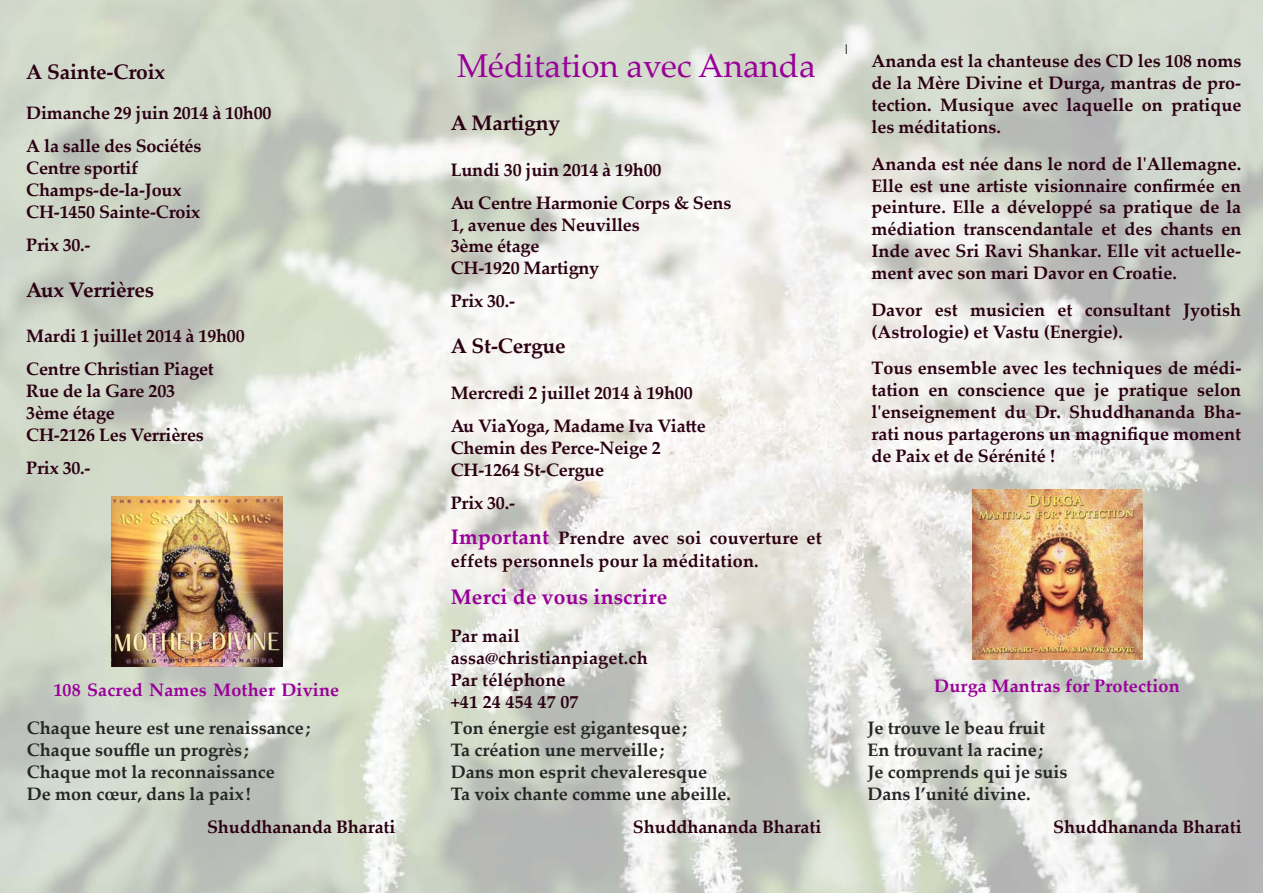
<style>
.page{position:relative;width:1263px;height:893px;background:#fff}
.page>*{position:absolute;margin:0;border:0;box-sizing:border-box;transform-origin:0 0}
.t1{font:33px "Palatino Linotype";color:#909}
.t2{font:700 21px "Palatino Linotype";letter-spacing:-.01em;color:#2b0013}
.t3{font:700 21px "Palatino Linotype";letter-spacing:.01em;color:#909}
.t4{font:700 18px/21.9px "Palatino Linotype";letter-spacing:-.005em;color:#2b0013}
.t5{font:700 18px/21.9px "Palatino Linotype";color:#272627}
.t6{font:700 18px "Palatino Linotype";letter-spacing:.01em;color:#909}
.s1{font-size:21px;color:#909}
</style>
<div class="page">
<img style="left:0;top:0;width:1263px;height:893px">
<img style="left:112px;top:496px;width:170px;height:170px">
<img style="left:973px;top:490px;width:170px;height:170px">
<h1 class="t1" style="left:457px;top:53px;width:360px">Méditation avec Ananda</h1>
<p class="t2" style="left:451px;top:115px;width:111px">A Martigny</p>
<p class="t4" style="left:451px;top:155px;width:282px;line-height:32.8px">Lundi 30 juin 2014 à 19h00<br>Au Centre Harmonie Corps &amp; Sens</p>
<p class="t4" style="left:451px;top:216px;width:190px">1, avenue des Neuvilles<br>3ème étage<br>CH-1920 Martigny</p>
<p class="t4" style="left:451px;top:292px;width:66px">Prix 30.-</p>
<p class="t2" style="left:451px;top:338px;width:116px">A St-Cergue</p>
<p class="t4" style="left:451px;top:378px;width:257px;line-height:32.8px">Mercredi 2 juillet 2014 à 19h00<br>Au ViaYoga, Madame Iva Viatte</p>
<p class="t4" style="left:451px;top:439px;width:212px">Chemin des Perce-Neige 2<br>CH-1264 St-Cergue</p>
<p class="t4" style="left:451px;top:487px;width:373px;line-height:35.1px">Prix 30.-<br><span class="s1">Important</span> Prendre avec soi couverture et</p>
<p class="t4" style="left:451px;top:552px;width:309px">effets personnels pour la méditation.</p>
<p class="t3" style="left:451px;top:589px;width:218px">Merci de vous inscrire</p>
<p class="t4" style="left:451px;top:627px;width:198px">Par mail assa@christianpiaget.ch<br>Par téléphone<br>+41 24 454 47 07</p>
<p class="t4" style="left:871px;top:52px;width:372px;text-align:justify">Ananda est la chanteuse des CD les 108 noms de la Mère Divine et Durga, mantras de pro&shy;tection. Musique avec laquelle on pratique les méditations.</p>
<p class="t4" style="left:871px;top:155px;width:371px;text-align:justify">Ananda est née dans le nord de l'Allemagne.<br>Elle est une artiste visionnaire confirmée en peinture. Elle a développé sa pratique de la médiation transcendantale et des chants en Inde avec Sri Ravi Shankar. Elle vit actuelle&shy;ment avec son mari Davor en Croatie.</p>
<p class="t4" style="left:871px;top:301px;width:371px">Davor est musicien et consultant Jyotish (Astrologie) et Vastu (Energie).</p>
<p class="t4" style="left:871px;top:359px;width:371px;text-align:justify">Tous ensemble avec les techniques de médi&shy;tation en conscience que je pratique selon l'enseignement du Dr. Shuddhananda Bha&shy;rati nous partagerons un magnifique moment de Paix et de Sérénité !</p>
<p class="t2" style="left:26px;top:64px;width:140px">A Sainte-Croix</p>
<p class="t4" style="left:26px;top:99px;width:247px;line-height:32.8px">Dimanche 29 juin 2014 à 10h00<br>A la salle des Sociétés</p>
<p class="t4" style="left:26px;top:159px;width:175px">Centre sportif<br>Champs-de-la-Joux<br>CH-1450 Sainte-Croix</p>
<p class="t4" style="left:26px;top:236px;width:66px">Prix 30.-</p>
<p class="t2" style="left:26px;top:281px;width:129px">Aux Verrières</p>
<p class="t4" style="left:26px;top:322px;width:220px;line-height:32.8px">Mardi 1 juillet 2014 à 19h00<br>Centre Christian Piaget</p>
<p class="t4" style="left:26px;top:382px;width:179px">Rue de la Gare 203<br>3ème étage<br>CH-2126 Les Verrières</p>
<p class="t4" style="left:26px;top:459px;width:66px">Prix 30.-</p>
<p class="t6" style="left:53px;top:683px;width:287px">108 Sacred Names Mother Divine</p>
<p class="t6" style="left:934px;top:679px;width:247px">Durga Mantras for Protection</p>
<p class="t5" style="left:27px;top:719px;width:285px">Chaque heure est une renaissance ;<br>Chaque souffle un progrès ;<br>Chaque mot la reconnaissance<br>De mon cœur, dans la paix !</p>
<p class="t4" style="left:207px;top:818px;width:190px">Shuddhananda Bharati</p>
<p class="t5" style="left:451px;top:719px;width:282px">Ton énergie est gigantesque ;<br>Ta création une merveille ;<br>Dans mon esprit chevaleresque<br>Ta voix chante comme une abeille.</p>
<p class="t4" style="left:633px;top:818px;width:190px">Shuddhananda Bharati</p>
<p class="t5" style="left:867px;top:719px;width:202px">Je trouve le beau fruit<br>En trouvant la racine ;<br>Je comprends qui je suis<br>Dans l’unité divine.</p>
<p class="t4" style="left:1053px;top:818px;width:190px">Shuddhananda Bharati</p>
</div>
